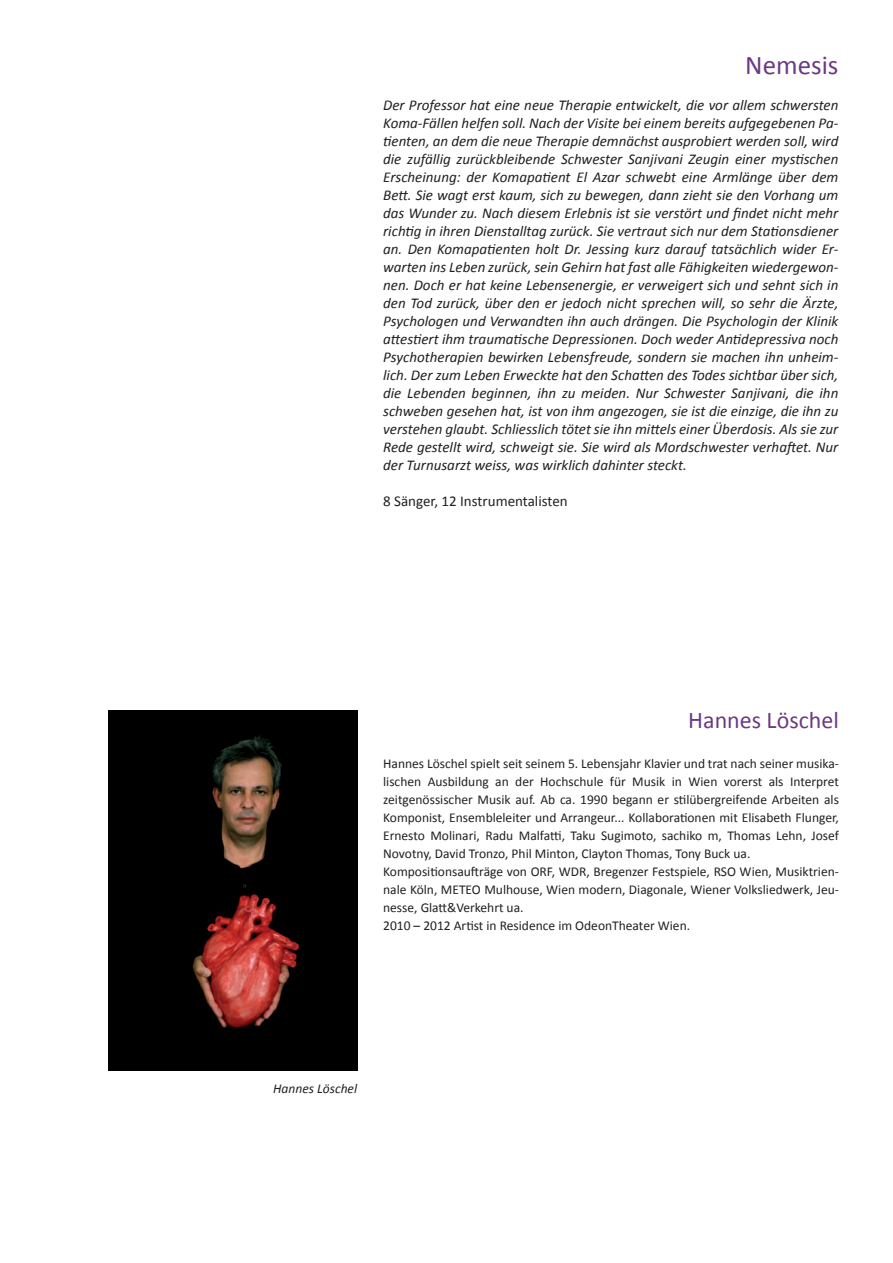
<style>
.page{position:relative;width:893px;height:1263px;background:#fff}
.page>*{position:absolute;margin:0;border:0;box-sizing:border-box;transform-origin:0 0}
.t1{font:27px "Calibri";color:#6c3984}
.t2{font:24px "Calibri";color:#6c3984}
.t3{font:italic 15px/18px "Calibri";color:#231f20;text-align:justify}
.t4{font:15px "Calibri";color:#231f20}
.t5{font:13.5px/18px "Calibri";color:#231f20}
.t6{font:italic 13.5px "Calibri";color:#231f20}
</style>
<div class="page">
<img style="left:109px;top:710px;width:248px;height:361px">
<h1 class="t1" style="left:745px;top:56px;width:95px">Nemesis</h1>
<p class="t3" style="left:383px;top:97px;width:457px">Der Professor hat eine neue Therapie entwickelt, die vor allem schwersten Koma-Fällen helfen soll. Nach der Visite bei einem bereits aufgegebenen Pa&shy;tienten, an dem die neue Therapie demnächst ausprobiert werden soll, wird die zufällig zurückbleibende Schwester Sanjivani Zeugin einer mystischen Erscheinung: der Komapatient El Azar schwebt eine Armlänge über dem Bett. Sie wagt erst kaum, sich zu bewegen, dann zieht sie den Vorhang um das Wunder zu. Nach diesem Erlebnis ist sie verstört und findet nicht mehr richtig in ihren Dienstalltag zurück. Sie vertraut sich nur dem Stationsdiener an. Den Komapatienten holt Dr. Jessing kurz darauf tatsächlich wider Er&shy;warten ins Leben zurück, sein Gehirn hat fast alle Fähigkeiten wiedergewon&shy;nen. Doch er hat keine Lebensenergie, er verweigert sich und sehnt sich in den Tod zurück, über den er jedoch nicht sprechen will, so sehr die Ärzte, Psychologen und Verwandten ihn auch drängen. Die Psychologin der Klinik attestiert ihm traumatische Depressionen. Doch weder Antidepressiva noch Psychotherapien bewirken Lebensfreude, sondern sie machen ihn unheim&shy;lich. Der zum Leben Erweckte hat den Schatten des Todes sichtbar über sich, die Lebenden beginnen, ihn zu meiden. Nur Schwester Sanjivani, die ihn schweben gesehen hat, ist von ihm angezogen, sie ist die einzige, die ihn zu verstehen glaubt. Schliesslich tötet sie ihn mittels einer Überdosis. Als sie zur Rede gestellt wird, schweigt sie. Sie wird als Mordschwester verhaftet. Nur der Turnusarzt weiss, was wirklich dahinter steckt.</p>
<p class="t4" style="left:383px;top:492px;width:186px">8 Sänger, 12 Instrumentalisten</p>
<h2 class="t2" style="left:688px;top:705px;width:152px">Hannes Löschel</h2>
<p class="t5" style="left:383px;top:754px;width:457px">Hannes Löschel spielt seit seinem 5. Lebensjahr Klavier und trat nach seiner musika&shy;lischen Ausbildung an der Hochschule für Musik in Wien vorerst als Interpret zeitgenössischer Musik auf. Ab ca. 1990 begann er stilübergreifende Arbeiten als Komponist, Ensembleleiter und Arrangeur... Kollaborationen mit Elisabeth Flunger, Ernesto Molinari, Radu Malfatti, Taku Sugimoto, sachiko m, Thomas Lehn, Josef Novotny, David Tronzo, Phil Minton, Clayton Thomas, Tony Buck ua.<br>Kompositionsaufträge von ORF, WDR, Bregenzer Festspiele, RSO Wien, Musiktrien&shy;nale Köln, METEO Mulhouse, Wien modern, Diagonale, Wiener Volksliedwerk, Jeu&shy;nesse, Glatt&amp;Verkehrt ua.<br>2010 – 2012 Artist in Residence im OdeonTheater Wien.</p>
<p class="t6" style="left:273px;top:1084px;width:85px">Hannes Löschel</p>
</div>
